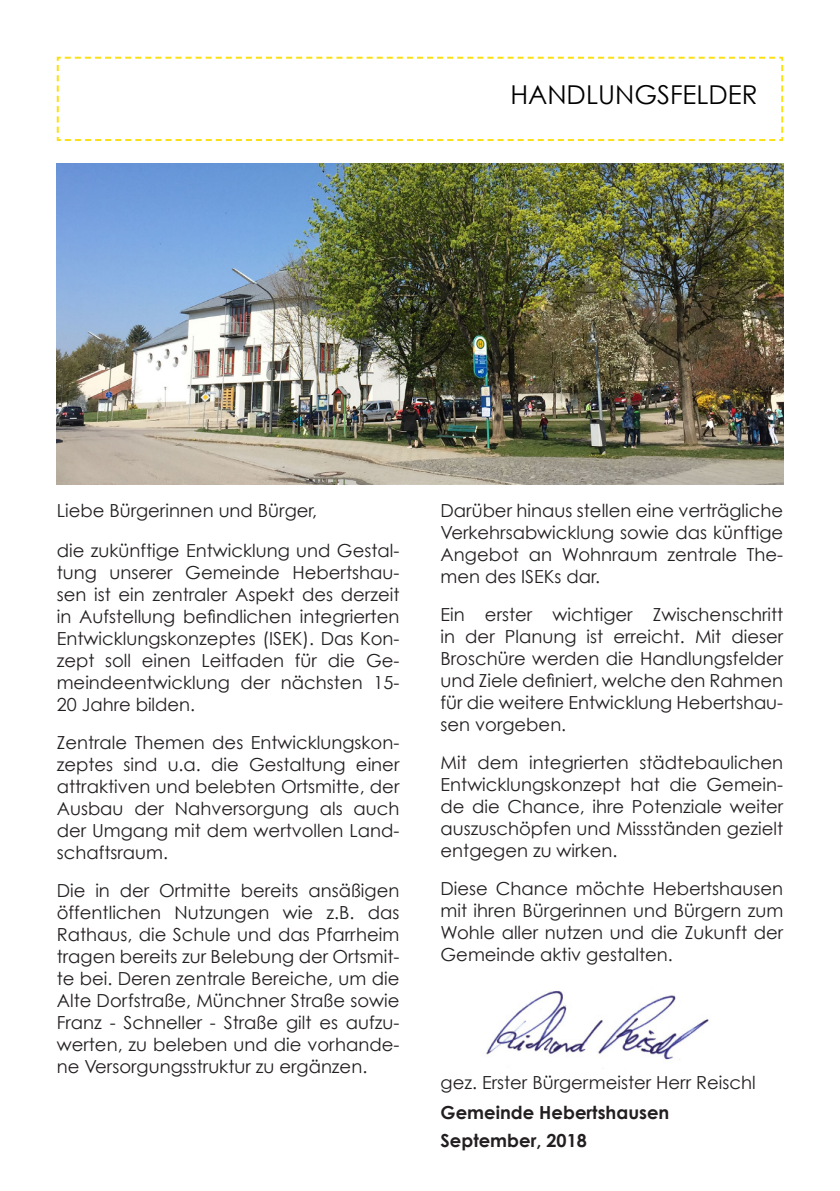
<style>
.page{position:relative;width:840px;height:1191px;background:#fff}
.page>*{position:absolute;margin:0;border:0;box-sizing:border-box;transform-origin:0 0}
.t1{font:26px "Century Gothic";color:#000}
.t2{font:18px/22px "Century Gothic";color:#231f20;text-align:justify}
.t3{font:700 18px "Century Gothic";color:#231f20}
</style>
<div class="page">
<img style="left:486px;top:991px;width:223px;height:69px">
<img style="left:57px;top:163px;width:725px;height:322px">
<svg style="left:56px;top:56px;width:727px;height:85px"></svg>
<p class="t1" style="left:510px;top:79px;width:249px">HANDLUNGSFELDER</p>
<p class="t2" style="left:57px;top:499px;width:262px">Liebe Bürgerinnen und Bürger,</p>
<p class="t2" style="left:57px;top:539px;width:344px">die zukünftige Entwicklung und Gestal&shy;tung unserer Gemeinde Hebertshau&shy;sen ist ein zentraler Aspekt des derzeit in Aufstellung befindlichen integrierten Entwicklungskonzeptes (ISEK). Das Kon&shy;zept soll einen Leitfaden für die Ge&shy;meindeentwicklung der nächsten 15- 20 Jahre bilden.</p>
<p class="t2" style="left:57px;top:731px;width:344px">Zentrale Themen des Entwicklungskon&shy;zeptes sind u.a. die Gestaltung einer attraktiven und belebten Ortsmitte, der Ausbau der Nahversorgung als auch der Umgang mit dem wertvollen Land&shy;schaftsraum.</p>
<p class="t2" style="left:57px;top:879px;width:344px">Die in der Ortmitte bereits ansäßigen öffentlichen Nutzungen wie z.B. das Rathaus, die Schule und das Pfarrheim tragen bereits zur Belebung der Ortsmit&shy;te bei. Deren zentrale Bereiche, um die Alte Dorfstraße, Münchner Straße sowie Franz - Schneller - Straße gilt es aufzu&shy;werten, zu beleben und die vorhande&shy;ne Versorgungsstruktur zu ergänzen.</p>
<p class="t2" style="left:440px;top:499px;width:344px">Darüber hinaus stellen eine verträgliche Verkehrsabwicklung sowie das künftige Angebot an Wohnraum zentrale The&shy;men des ISEKs dar.</p>
<p class="t2" style="left:440px;top:603px;width:344px">Ein erster wichtiger Zwischenschritt in der Planung ist erreicht. Mit dieser Broschüre werden die Handlungsfelder und Ziele definiert, welche den Rahmen für die weitere Entwicklung Hebertshau&shy;sen vorgeben.</p>
<p class="t2" style="left:440px;top:751px;width:344px">Mit dem integrierten städtebaulichen Entwicklungskonzept hat die Gemein&shy;de die Chance, ihre Potenziale weiter auszuschöpfen und Missständen gezielt entgegen zu wirken.</p>
<p class="t2" style="left:440px;top:877px;width:344px">Diese Chance möchte Hebertshausen mit ihren Bürgerinnen und Bürgern zum Wohle aller nutzen und die Zukunft der Gemeinde aktiv gestalten.</p>
<p class="t2" style="left:440px;top:1071px;width:316px">gez. Erster Bürgermeister Herr Reischl</p>
<p class="t3" style="left:440px;top:1101px;width:230px">Gemeinde Hebertshausen</p>
<p class="t3" style="left:440px;top:1129px;width:148px">September, 2018</p>
</div>
